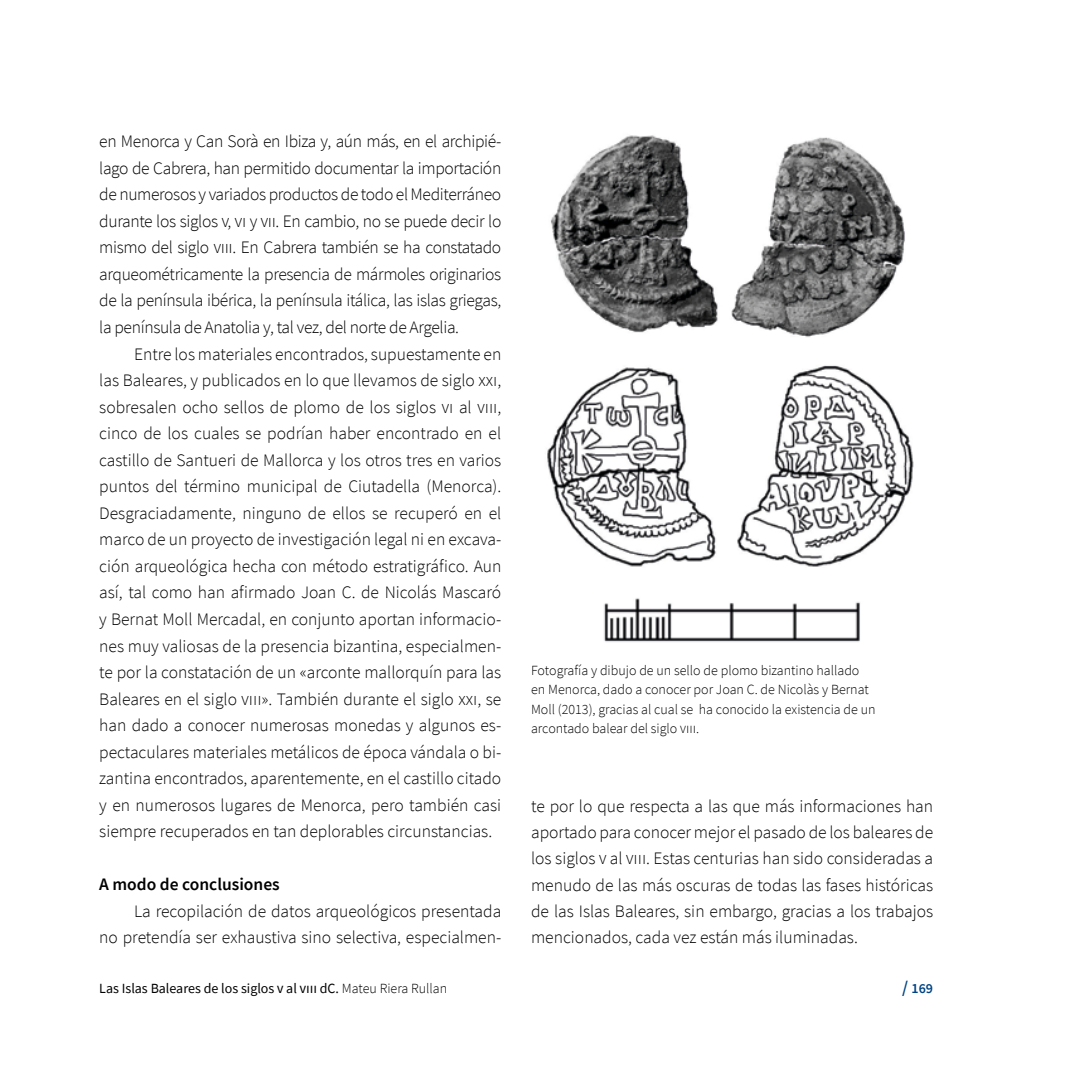
<style>
.page{position:relative;width:1092px;height:1092px;background:#fff}
.page>*{position:absolute;margin:0;border:0;box-sizing:border-box;transform-origin:0 0}
.t1{font:300 17.5px/26.6px "Source Sans Pro";color:#000;text-align:justify}
.t2{font:600 17.5px "Source Sans Pro";color:#000}
.t3{font:300 14px/19.2px "Source Sans Pro";color:#000}
.t4{font:14px "Source Sans Pro";color:#000}
.t5{font:600 14px "Source Sans Pro";color:#004383}
.s1{font-weight:300}
.s2{font-size:17.5px}
</style>
<div class="page">
<img style="left:547px;top:135px;width:367px;height:507px">
<p class="t1" style="left:99px;top:128px;width:403px">en Menorca y Can Sorà en Ibiza y, aún más, en el archipié&shy;lago de Cabrera, han permitido documentar la importación de numerosos y variados productos de todo el Mediterráneo durante los siglos v, vi y vii. En cambio, no se puede decir lo mismo del siglo viii. En Cabrera también se ha constatado arqueométricamente la presencia de mármoles originarios de la península ibérica, la península itálica, las islas griegas, la península de Anatolia y, tal vez, del norte de Argelia.</p>
<p class="t1" style="left:99px;top:340px;width:403px;text-indent:35px">Entre los materiales encontrados, supuestamente en las Baleares, y publicados en lo que llevamos de siglo xxi, sobresalen ocho sellos de plomo de los siglos vi al viii, cinco de los cuales se podrían haber encontrado en el castillo de Santueri de Mallorca y los otros tres en varios puntos del término municipal de Ciutadella (Menorca).<br>Desgraciadamente, ninguno de ellos se recuperó en el marco de un proyecto de investigación legal ni en excava&shy;ción arqueológica hecha con método estratigráfico. Aun así, tal como han afirmado Joan C. de Nicolás Mascaró y Bernat Moll Mercadal, en conjunto aportan informacio&shy;nes muy valiosas de la presencia bizantina, especialmen&shy;te por la constatación de un «arconte mallorquín para las Baleares en el siglo viii». También durante el siglo xxi, se han dado a conocer numerosas monedas y algunos es&shy;pectaculares materiales metálicos de época vándala o bi&shy;zantina encontrados, aparentemente, en el castillo citado y en numerosos lugares de Menorca, pero también casi siempre recuperados en tan deplorables circunstancias.</p>
<p class="t2" style="left:99px;top:872px;width:182px">A modo de conclusiones</p>
<p class="t1" style="left:99px;top:897px;width:403px;text-align:right">La recopilación de datos arqueológicos presentada<br>no pretendía ser exhaustiva sino selectiva, especialmen-</p>
<p class="t3" style="left:531px;top:660px;width:346px">Fotografía y dibujo de un sello de plomo bizantino hallado en Menorca, dado a conocer por Joan C. de Nicolàs y Bernat Moll (2013), gracias al cual se ha conocido la existencia de un arcontado balear del siglo viii.</p>
<p class="t1" style="left:531px;top:792px;width:403px">te por lo que respecta a las que más informaciones han aportado para conocer mejor el pasado de los baleares de los siglos v al viii. Estas centurias han sido consideradas a menudo de las más oscuras de todas las fases históricas de las Islas Baleares, sin embargo, gracias a los trabajos mencionados, cada vez están más iluminadas.</p>
<p class="t4" style="left:99px;top:979px;width:349px">Las Islas Baleares de los siglos v al viii dC. <span class="s1">Mateu Riera Rullan</span></p>
<p class="t5" style="left:902px;top:978px;width:33px"><span class="s2">/</span> 169</p>
</div>
